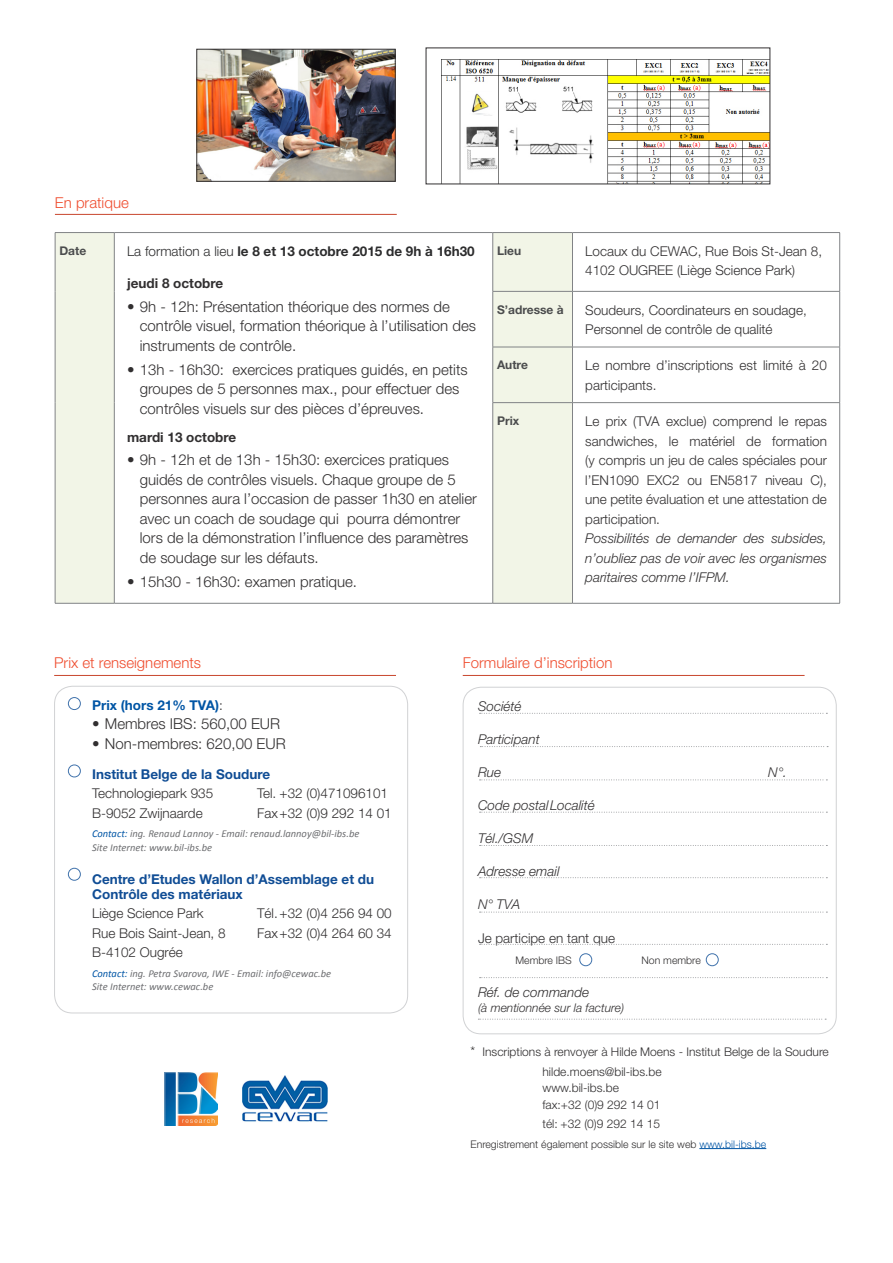
<style>
.page{position:relative;width:893px;height:1263px;background:#fff}
.page>*{position:absolute;margin:0;border:0;box-sizing:border-box;transform-origin:0 0}
.t1{font:300 15px/19.5px "Helvetica Neue";color:#312f30}
.tekst{font:300 15px "Helvetica Neue";color:#ef4d2f}
.Kadertekst{font:300 13.5px/19.5px "Helvetica Neue";color:#312f30}
.Kadertekst-2{font:italic 300 13.5px/19.5px "Helvetica Neue";color:#312f30;text-align:justify}
.Kadertekst-3{font:700 13.5px/15px "Helvetica Neue";color:#104d95}
.Kadertekst-4{font:700 13.5px "Helvetica Neue";color:#2c2c2d}
.Kadertekst-5{font:700 13.5px "Helvetica Neue";color:#312f30}
.Kadertekst-6{font:700 13.5px "Helvetica Neue";color:#0155a5}
.Kadertekst-7{font:300 12px/19.5px "Helvetica Neue";color:#312f30}
.t2{font:700 12px "Helvetica Neue";color:#4b4c4d}
.Kadertekst-8{font:italic 300 12px "Helvetica Neue";color:#312f30}
.Kadertekst-9{font:italic 10.5px "Calibri";color:#6c6d70}
.Kadertekst-10{font:300 10.5px "Helvetica Neue";color:#312f30}
.s1{font-weight:300}
.s2{font-weight:300;color:#312f30}
.s3{color:#0155a5}
.s4{color:#6f7072}
.s5{font-size:13.5px}
</style>
<div class="page">
<div style="left:463px;top:687px;width:374px;height:347px;border:1px solid #d1d2d4;border-radius:18px"></div>
<hr style="left:55px;top:214px;width:342px;height:1px;background:#c8462d">
<svg style="left:56px;top:233px;width:516px;height:370px"></svg>
<hr style="left:55px;top:232px;width:59px;height:1px;background:#818386">
<hr style="left:55px;top:233px;width:1px;height:58px;background:#818386">
<hr style="left:114px;top:232px;width:379px;height:1px;background:#818386">
<hr style="left:114px;top:233px;width:1px;height:58px;background:#818386">
<hr style="left:493px;top:232px;width:79px;height:1px;background:#818386">
<hr style="left:492px;top:233px;width:1px;height:58px;background:#818386">
<hr style="left:572px;top:232px;width:268px;height:1px;background:#818386">
<hr style="left:572px;top:233px;width:1px;height:58px;background:#818386">
<hr style="left:839px;top:233px;width:1px;height:58px;background:#818386">
<hr style="left:55px;top:291px;width:1px;height:56px;background:#818386">
<hr style="left:114px;top:291px;width:1px;height:56px;background:#818386">
<hr style="left:493px;top:291px;width:79px;height:1px;background:#818386">
<hr style="left:492px;top:292px;width:1px;height:55px;background:#818386">
<hr style="left:572px;top:291px;width:268px;height:1px;background:#818386">
<hr style="left:572px;top:292px;width:1px;height:55px;background:#818386">
<hr style="left:839px;top:292px;width:1px;height:55px;background:#818386">
<hr style="left:55px;top:347px;width:1px;height:56px;background:#818386">
<hr style="left:114px;top:347px;width:1px;height:56px;background:#818386">
<hr style="left:493px;top:347px;width:79px;height:1px;background:#818386">
<hr style="left:492px;top:347px;width:1px;height:55px;background:#818386">
<hr style="left:572px;top:347px;width:268px;height:1px;background:#818386">
<hr style="left:572px;top:347px;width:1px;height:55px;background:#818386">
<hr style="left:839px;top:347px;width:1px;height:55px;background:#818386">
<hr style="left:55px;top:403px;width:1px;height:200px;background:#818386">
<hr style="left:114px;top:403px;width:1px;height:200px;background:#818386">
<hr style="left:493px;top:402px;width:79px;height:1px;background:#818386">
<hr style="left:492px;top:403px;width:1px;height:200px;background:#818386">
<hr style="left:572px;top:402px;width:268px;height:1px;background:#818386">
<hr style="left:572px;top:403px;width:1px;height:200px;background:#818386">
<hr style="left:839px;top:403px;width:1px;height:200px;background:#818386">
<hr style="left:55px;top:603px;width:59px;height:1px;background:#818386">
<hr style="left:114px;top:603px;width:379px;height:1px;background:#818386">
<hr style="left:493px;top:603px;width:79px;height:1px;background:#818386">
<hr style="left:572px;top:603px;width:268px;height:1px;background:#818386">
<svg style="left:480px;top:713px;width:347px;height:1px"></svg>
<svg style="left:480px;top:746px;width:348px;height:1px"></svg>
<svg style="left:480px;top:779px;width:347px;height:1px"></svg>
<svg style="left:480px;top:812px;width:347px;height:1px"></svg>
<svg style="left:480px;top:845px;width:347px;height:1px"></svg>
<svg style="left:480px;top:877px;width:347px;height:1px"></svg>
<svg style="left:480px;top:912px;width:347px;height:1px"></svg>
<svg style="left:480px;top:944px;width:347px;height:1px"></svg>
<svg style="left:480px;top:977px;width:347px;height:1px"></svg>
<svg style="left:478px;top:1019px;width:348px;height:1px"></svg>
<hr style="left:699px;top:1148px;width:67px;height:1px;background:#0155a5">
<hr style="left:463px;top:675px;width:342px;height:1px;background:#c8462d">
<div style="left:54px;top:686px;width:354px;height:327px;border:1px solid #d1d2d4;border-radius:18px"></div>
<div style="left:68px;top:697px;width:13px;height:13px;border:1px solid #4173ac;border-radius:50%"></div>
<div style="left:68px;top:764px;width:13px;height:13px;border:1px solid #4173ac;border-radius:50%"></div>
<div style="left:68px;top:868px;width:13px;height:13px;border:1px solid #4173ac;border-radius:50%"></div>
<hr style="left:54px;top:675px;width:342px;height:1px;background:#c8462d">
<div style="left:579px;top:953px;width:13px;height:13px;border:1px solid #4173ac;border-radius:50%"></div>
<div style="left:706px;top:953px;width:13px;height:13px;border:1px solid #4173ac;border-radius:50%"></div>
<img style="left:164px;top:1072px;width:54px;height:53px">
<img style="left:242px;top:1075px;width:85px;height:47px">
<img style="left:199px;top:51px;width:194px;height:128px">
<div style="left:197px;top:49px;width:198px;height:132px;border:1px solid #312f30"></div>
<img style="left:441px;top:59px;width:327px;height:123px">
<p class="tekst" style="left:55px;top:193px;width:75px">En pratique</p>
<p class="t2" style="left:59px;top:243px;width:28px">Date</p>
<p class="Kadertekst-4" style="left:127px;top:243px;width:349px"><span class="s1">La formation a lieu</span> le 8 et 13 octobre 2015 de 9h à 16h30</p>
<p class="Kadertekst-5" style="left:127px;top:275px;width:98px">jeudi 8 octobre</p>
<p class="t1" style="left:140px;top:297px;width:338px;text-indent:-13px">• 9h - 12h: Présentation théorique des normes de contrôle visuel, formation théorique à l’utilisation des instruments de contrôle.</p>
<p class="t1" style="left:140px;top:359px;width:329px;text-indent:-13px">• 13h - 16h30: exercices pratiques guidés, en petits groupes de 5 personnes max., pour effectuer des contrôles visuels sur des pièces d’épreuves.</p>
<p class="Kadertekst-5" style="left:127px;top:428px;width:111px">mardi 13 octobre</p>
<p class="t1" style="left:140px;top:450px;width:339px;text-indent:-13px">• 9h - 12h et de 13h - 15h30: exercices pratiques guidés de contrôles visuels. Chaque groupe de 5 personnes aura l’occasion de passer 1h30 en atelier avec un coach de soudage qui pourra démontrer lors de la démonstration l’influence des paramètres de soudage sur les défauts.</p>
<p class="t1" style="left:127px;top:571px;width:232px">• 15h30 - 16h30: examen pratique.</p>
<p class="t2" style="left:497px;top:243px;width:26px">Lieu</p>
<p class="Kadertekst" style="left:585px;top:241px;width:238px">Locaux du CEWAC, Rue Bois St-Jean 8,<br>4102 OUGREE (Liège Science Park)</p>
<p class="t2" style="left:497px;top:302px;width:68px">S’adresse à</p>
<p class="Kadertekst" style="left:585px;top:300px;width:223px">Soudeurs, Coordinateurs en soudage,<br>Personnel de contrôle de qualité</p>
<p class="t2" style="left:497px;top:357px;width:32px">Autre</p>
<p class="Kadertekst" style="left:585px;top:355px;width:243px">Le nombre d’inscriptions est limité à 20 participants.</p>
<p class="t2" style="left:497px;top:413px;width:24px">Prix</p>
<p class="Kadertekst" style="left:585px;top:411px;width:243px;text-align:justify">Le prix (TVA exclue) comprend le repas sandwiches, le matériel de formation (y compris un jeu de cales spéciales pour l’EN1090 EXC2 ou EN5817 niveau C), une petite évaluation et une attestation de participation.</p>
<p class="Kadertekst-2" style="left:585px;top:528px;width:243px">Possibilités de demander des subsides, n’oubliez pas de voir avec les organismes paritaires comme l’IFPM.</p>
<p class="tekst" style="left:54px;top:653px;width:148px">Prix et renseignements</p>
<p class="Kadertekst-6" style="left:92px;top:697px;width:132px">Prix (hors 21% TVA)<span class="s2">:</span></p>
<p class="t1" style="left:92px;top:714px;width:190px">• Membres IBS: 560,00 EUR</p>
<p class="t1" style="left:92px;top:733px;width:195px">• Non-membres: 620,00 EUR</p>
<p class="Kadertekst-3" style="left:92px;top:766px;width:179px">Institut Belge de la Soudure</p>
<p class="Kadertekst" style="left:92px;top:783px;width:123px">Technologiepark 935</p>
<p class="Kadertekst" style="left:257px;top:783px;width:132px">Tel. +32 (0)471096101</p>
<p class="Kadertekst" style="left:92px;top:803px;width:112px">B-9052 Zwijnaarde</p>
<p class="Kadertekst" style="left:257px;top:803px;width:136px">Fax+32 (0)9 292 14 01</p>
<p class="Kadertekst-9" style="left:92px;top:827px;width:269px"><span class="s3">Contact:</span> ing. <span class="s4">Renaud Lannoy -</span> Email: renaud.lannoy@bil-ibs.be</p>
<p class="Kadertekst-9" style="left:92px;top:840px;width:122px">Site Internet: www.bil-ibs.be</p>
<p class="Kadertekst-3" style="left:92px;top:871px;width:283px">Centre d’Etudes Wallon d’Assemblage et du<br>Contrôle des matériaux</p>
<p class="Kadertekst" style="left:92px;top:903px;width:113px">Liège Science Park</p>
<p class="Kadertekst" style="left:257px;top:903px;width:136px">Tél.+32 (0)4 256 94 00</p>
<p class="Kadertekst" style="left:92px;top:923px;width:135px">Rue Bois Saint-Jean, 8</p>
<p class="Kadertekst" style="left:257px;top:923px;width:136px">Fax+32 (0)4 264 60 34</p>
<p class="Kadertekst" style="left:92px;top:942px;width:92px">B-4102 Ougrée</p>
<p class="Kadertekst-9" style="left:92px;top:966px;width:241px"><span class="s3">Contact:</span> ing. Petra Svarova, IWE - Email: info@cewac.be</p>
<p class="Kadertekst-9" style="left:92px;top:979px;width:123px">Site Internet: www.cewac.be</p>
<p class="tekst" style="left:463px;top:653px;width:151px">Formulaire d’inscription</p>
<p class="Kadertekst-2" style="left:478px;top:696px;width:45px">Société</p>
<p class="Kadertekst-2" style="left:478px;top:729px;width:63px">Participant</p>
<p class="Kadertekst-2" style="left:478px;top:762px;width:25px">Rue</p>
<p class="Kadertekst-2" style="left:768px;top:762px;width:20px">N°.</p>
<p class="Kadertekst-2" style="left:478px;top:795px;width:118px">Code postal Localité</p>
<p class="Kadertekst-2" style="left:478px;top:828px;width:57px">Tél./GSM</p>
<p class="Kadertekst-2" style="left:478px;top:861px;width:83px">Adresse email</p>
<p class="Kadertekst-2" style="left:478px;top:894px;width:44px">N° TVA</p>
<p class="Kadertekst" style="left:478px;top:928px;width:139px">Je participe en tant que</p>
<p class="Kadertekst-10" style="left:515px;top:954px;width:58px">Membre IBS</p>
<p class="Kadertekst-10" style="left:641px;top:954px;width:61px">Non membre</p>
<p class="Kadertekst-2" style="left:478px;top:982px;width:113px">Réf. de commande</p>
<p class="Kadertekst-8" style="left:478px;top:1001px;width:148px">(à mentionnée sur la facture)</p>
<p class="Kadertekst-7" style="left:542px;top:1042px;width:288px;text-indent:-72px"><span class="s5">*</span> Inscriptions à renvoyer à Hilde Moens - Institut Belge de la Soudure hilde.moens@bil-ibs.be</p>
<p class="Kadertekst-7" style="left:542px;top:1079px;width:120px;line-height:16.5px">www.bil-ibs.be fax:+32 (0)9 292 14 01</p>
<p class="Kadertekst-7" style="left:542px;top:1114px;width:119px">tél: +32 (0)9 292 14 15</p>
<p class="Kadertekst-10" style="left:470px;top:1137px;width:297px">Enregistrement également possible sur le site web <span class="s3">www.bil-ibs.be</span></p>
</div>
